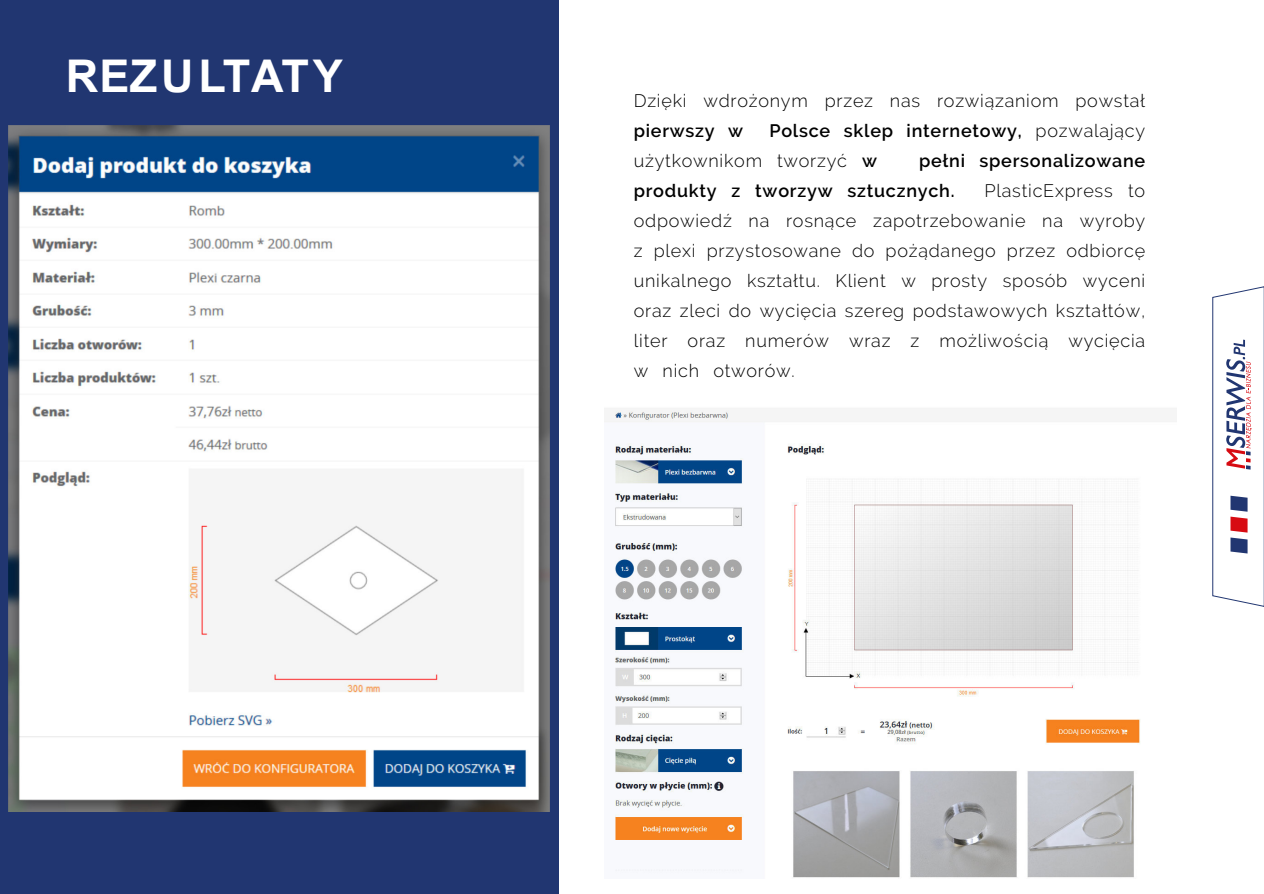
<style>
.page{position:relative;width:1264px;height:894px;background:#fff}
.page>*{position:absolute;margin:0;border:0;box-sizing:border-box;transform-origin:0 0}
.t1{font:700 45.15px "Arial";letter-spacing:.02em;color:#fff}
.t2{font:300 18px/30px "Raleway";letter-spacing:.04em;color:#000}
.t3{font:600 18px/30px "Raleway";letter-spacing:.04em;color:#000}
.s1{font-weight:600}
</style>
<div class="page">
<img style="left:604px;top:408px;width:571px;height:470px">
<div style="left:0;top:0;width:558px;height:893px;background:#213671"></div>
<svg style="left:1212px;top:286px;width:51px;height:321px"></svg>
<img style="left:8px;top:126px;width:542px;height:685px">
<h1 class="t1" style="left:66px;top:59px;width:279px">REZULTATY</h1>
<p class="t2" style="left:633px;top:86px;width:513px">Dzięki wdrożonym przez nas rozwiązaniom powstał</p>
<p class="t3" style="left:633px;top:116px;width:111px">pierwszy w</p>
<p class="t2" style="left:633px;top:116px;width:513px;text-indent:136px"><span class="s1">Polsce sklep internetowy,</span> pozwalający użytkownikom tworzyć <span class="s1">w</span></p>
<p class="t3" style="left:633px;top:146px;width:513px;text-indent:285px">pełni spersonalizowane produkty z tworzyw sztucznych.</p>
<p class="t2" style="left:633px;top:176px;width:513px;text-align:justify;text-indent:351px">PlasticExpress to odpowiedź na rosnące zapotrzebowanie na wyroby z plexi przystosowane do pożądanego przez odbiorcę unikalnego kształtu. Klient w prosty sposób wyceni oraz zleci do wycięcia szereg podstawowych kształtów, liter oraz numerów wraz z możliwością wycięcia w nich otworów.</p>
</div>
